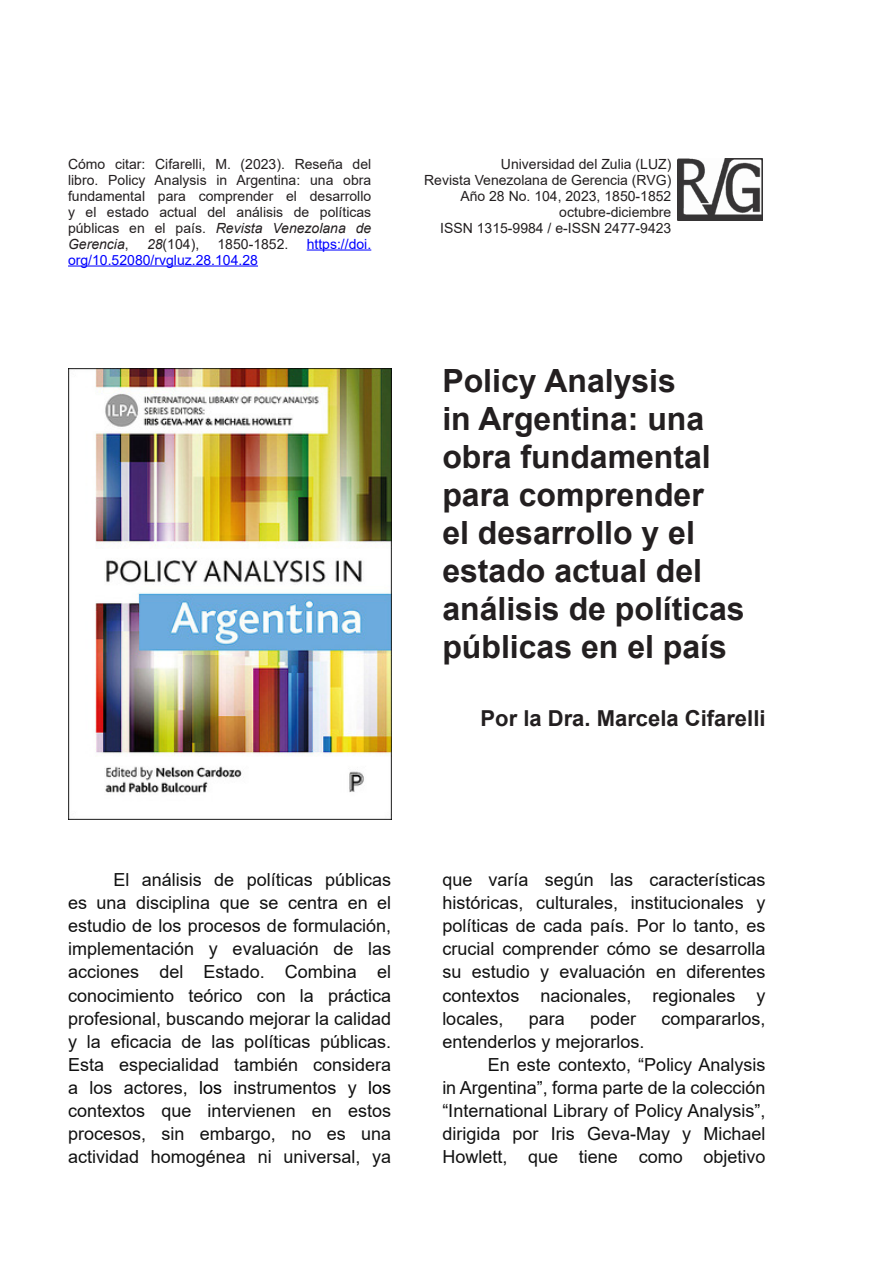
<style>
.page{position:relative;width:879px;height:1276px;background:#fff}
.page>*{position:absolute;margin:0;border:0;box-sizing:border-box;transform-origin:0 0}
.TITULO_PRINCIPLA{font:700 32px/38px "Arial";color:#231f20}
.AUTORES{font:700 22px "Arial";color:#231f20}
.CONTENIDO{font:18px/23px "Arial";color:#111;text-align:justify}
.Normal1{font:14px/16px "Arial";color:#231f20;text-align:justify}
.normal1{font:14px "Arial";color:#231f20}
.Normal1-2{font:14px "Arial";color:#00f}
.s1{font-style:italic}
.s2{color:#000}
</style>
<div class="page">
<svg style="left:677px;top:158px;width:86px;height:63px"></svg>
<img style="left:677px;top:159px;width:86px;height:61px">
<hr style="left:307px;top:249px;width:64px;height:1px;background:#00f">
<hr style="left:68px;top:265px;width:190px;height:1px;background:#00f">
<img style="left:68px;top:369px;width:323px;height:450px">
<p class="Normal1" style="left:68px;top:155px;width:305px">Cómo citar: Cifarelli, M. (2023). Reseña del libro. Policy Analysis in Argentina: una obra fundamental para comprender el desarrollo y el estado actual del análisis de políticas públicas en el país. <span class="s1">Revista Venezolana de Gerencia</span>,</p>
<p class="Normal1" style="left:147px;top:235px;width:54px"><span class="s1">28</span>(104),</p>
<p class="Normal1" style="left:217px;top:235px;width:72px">1850-1852.</p>
<p class="Normal1-2" style="left:307px;top:234px;width:66px">https://doi.</p>
<p class="Normal1-2" style="left:68px;top:250px;width:191px">org/10.52080/rvgluz.28.104.28</p>
<p class="normal1" style="left:501px;top:154px;width:172px">Universidad del Zulia (LUZ)</p>
<p class="normal1" style="left:424px;top:170px;width:249px">Revista Venezolana de Gerencia (RVG)</p>
<p class="normal1" style="left:460px;top:186px;width:212px">Año 28 No. 104, 2023, 1850-1852</p>
<p class="normal1" style="left:559px;top:202px;width:114px">octubre-diciembre</p>
<p class="normal1" style="left:440px;top:218px;width:233px">ISSN 1315-9984 / e-ISSN 2477-9423</p>
<p class="TITULO_PRINCIPLA" style="left:442px;top:362px;width:304px">Policy Analysis<br>in Argentina: una obra fundamental para comprender<br>el desarrollo y el estado actual del análisis de políticas públicas en el país</p>
<p class="AUTORES" style="left:480px;top:703px;width:286px">Por la Dra. Marcela Cifarelli</p>
<p class="CONTENIDO" style="left:68px;top:868px;width:325px;text-indent:45px">El análisis de políticas públicas es una disciplina que se centra en el estudio de los procesos de formulación, implementación y evaluación de las acciones del Estado. Combina el conocimiento teórico con la práctica profesional, buscando mejorar la calidad y la eficacia de las políticas públicas.<br>Esta especialidad también considera a los actores, <span class="s2">los</span> instrumentos y <span class="s2">los </span>contextos que intervienen en estos procesos, sin embargo, no es una actividad homogénea ni universal, ya</p>
<p class="CONTENIDO" style="left:442px;top:868px;width:325px">que varía según las características históricas, culturales, institucionales y políticas de cada país. Por lo tanto, es crucial comprender cómo se desarrolla su estudio y evaluación en diferentes contextos nacionales, regionales y locales,</p>
<p class="CONTENIDO" style="left:529px;top:1006px;width:38px">para</p>
<p class="CONTENIDO" style="left:590px;top:1006px;width:48px">poder</p>
<p class="CONTENIDO" style="left:661px;top:1006px;width:106px">compararlos,</p>
<p class="CONTENIDO" style="left:442px;top:1029px;width:204px">entenderlos y mejorarlos.</p>
<p class="CONTENIDO" style="left:442px;top:1052px;width:325px;text-indent:45px">En este contexto, “Policy Analysis in Argentina”, forma parte de la colección “International Library of Policy Analysis”, dirigida por Iris Geva-May y Michael Howlett, que tiene como objetivo</p>
</div>
